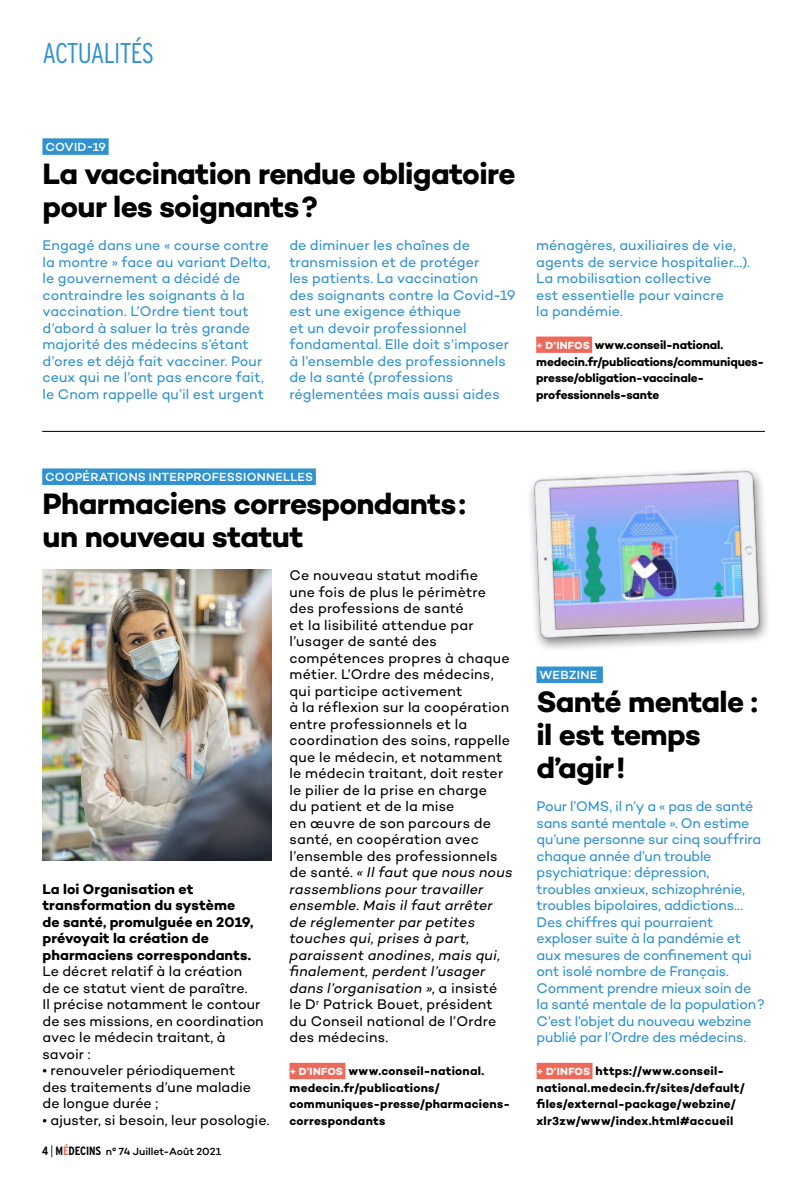
<style>
.page{position:relative;width:808px;height:1191px;background:#fff}
.page>*{position:absolute;margin:0;border:0;box-sizing:border-box;transform-origin:0 0}
.t1{font:700 30px/33px "Campton";letter-spacing:-.025em;color:#000}
.t2{font:300 condensed 28.5px "Interstate";letter-spacing:-.03em;color:#3192d0}
.t3{font:14.25px/16.5px "Campton";letter-spacing:-.005em;color:#3192d0}
.t4{font:14.25px/16.5px "Campton";letter-spacing:.01em;color:#000}
.t5{font:700 14.25px/16.5px "Campton";color:#000}
.t6{font:700 12px/16.5px "Campton";letter-spacing:.015em;color:#000}
.t7{font:700 12px/16.5px "Campton";letter-spacing:-.01em;color:#000}
.t8{font:500 12px "Campton";letter-spacing:.02em;color:#fff}
.t9{font:500 10.5px "Campton";color:#000}
.s1{font-size:10.5px;color:#fff}
.s2{font-family:"Interstate";font-weight:700;font-stretch:condensed;font-size:12px}
.s3{font-family:"Interstate";font-weight:300;font-stretch:condensed;font-size:12px}
.s4{font-family:"Interstate";font-weight:700;font-stretch:condensed;font-size:12px;color:#ed6a5b}
.s5{font-style:italic}
</style>
<div class="page">
<div style="left:289px;top:1062px;width:56px;height:17px;background:#ed6a5b"></div>
<img style="left:43px;top:570px;width:228px;height:291px">
<hr style="left:42px;top:431px;width:723px;height:1px;background:#000">
<div style="left:536px;top:336px;width:56px;height:17px;background:#ed6a5b"></div>
<div style="left:42px;top:138px;width:67px;height:17px;background:#3192d0"></div>
<div style="left:537px;top:1062px;width:55px;height:17px;background:#ed6a5b"></div>
<div style="left:536px;top:666px;width:67px;height:17px;background:#3192d0"></div>
<div style="left:42px;top:468px;width:274px;height:17px;background:#3192d0"></div>
<img style="left:530px;top:470px;width:238px;height:179px">
<h2 class="t2" style="left:43px;top:37px;width:113px">ACTUALITÉS</h2>
<p class="t8" style="left:45px;top:139px;width:62px">COVID-19</p>
<h1 class="t1" style="left:42px;top:157px;width:475px">La vaccination rendue obligatoire pour les soignants?</h1>
<p class="t3" style="left:43px;top:237px;width:229px">Engagé dans une « course contre la montre » face au variant Delta, le gouvernement a décidé de contraindre les soignants à la vaccination. L’Ordre tient tout d’abord à saluer la très grande majorité des médecins s’étant d’ores et déjà fait vacciner. Pour ceux qui ne l’ont pas encore fait, le Cnom rappelle qu’il est urgent</p>
<p class="t3" style="left:289px;top:237px;width:228px">de diminuer les chaînes de transmission et de protéger<br>les patients. La vaccination<br>des soignants contre la Covid-19 est une exigence éthique<br>et un devoir professionnel fondamental. Elle doit s’imposer à l’ensemble des professionnels de la santé (professions réglementées mais aussi aides</p>
<p class="t3" style="left:536px;top:237px;width:215px">ménagères, auxiliaires de vie, agents de service hospitalier…).<br>La mobilisation collective<br>est essentielle pour vaincre<br>la pandémie.</p>
<p class="t7" style="left:536px;top:337px;width:229px"><span class="s1">+ D’INFOS</span> www.conseil-national. medecin.fr/publications/communiques&shy;presse/obligation-vaccinale&shy;professionnels-sante</p>
<p class="t8" style="left:45px;top:469px;width:269px">COOPÉRATIONS INTERPROFESSIONNELLES</p>
<h1 class="t1" style="left:43px;top:487px;width:425px">Pharmaciens correspondants: un nouveau statut</h1>
<p class="t5" style="left:43px;top:880px;width:213px">La loi Organisation et transformation du système de santé, promulguée en 2019, prévoyait la création de pharmaciens correspondants.</p>
<p class="t4" style="left:43px;top:963px;width:223px">Le décret relatif à la création<br>de ce statut vient de paraître.<br>Il précise notamment le contour de ses missions, en coordination avec le médecin traitant, à savoir :</p>
<p class="t4" style="left:43px;top:1062px;width:210px">• renouveler périodiquement des traitements d’une maladie de longue durée ;</p>
<p class="t4" style="left:43px;top:1111px;width:228px">• ajuster, si besoin, leur posologie.</p>
<p class="t9" style="left:42px;top:1145px;width:180px"><span class="s2">4</span> <span class="s3">|</span> <span class="s2">M</span><span class="s4">É</span><span class="s2">DECINS</span> n° 74 Juillet-Août 2021</p>
<p class="t4" style="left:289px;top:567px;width:224px">Ce nouveau statut modifie<br>une fois de plus le périmètre des professions de santé<br>et la lisibilité attendue par l’usager de santé des compétences propres à chaque métier. L’Ordre des médecins, qui participe activement<br>à la réflexion sur la coopération entre professionnels et la coordination des soins, rappelle que le médecin, et notamment le médecin traitant, doit rester le pilier de la prise en charge<br>du patient et de la mise<br>en œuvre de son parcours de santé, en coopération avec l’ensemble des professionnels de santé. <span class="s5">« Il faut que nous nous rassemblions pour travailler ensemble. Mais il faut arrêter de réglementer par petites touches qui, prises à part, paraissent anodines, mais qui, finalement, perdent l’usager dans l’organisation »</span>, a insisté le D<sup>r</sup> Patrick Bouet, président du Conseil national de l’Ordre des médecins.</p>
<p class="t6" style="left:289px;top:1063px;width:222px"><span class="s1">+ D’INFOS</span> www.conseil-national. medecin.fr/publications/ communiques-presse/pharmaciens&shy;correspondants</p>
<p class="t8" style="left:539px;top:667px;width:59px">WEBZINE</p>
<h1 class="t1" style="left:536px;top:685px;width:223px">Santé mentale : il est temps d’agir!</h1>
<p class="t3" style="left:537px;top:798px;width:230px">Pour l’OMS, il n’y a « pas de santé sans santé mentale ». On estime qu’une personne sur cinq souffrira chaque année d’un trouble psychiatrique: dépression, troubles anxieux, schizophrénie, troubles bipolaires, addictions…<br>Des chiffres qui pourraient exploser suite à la pandémie et aux mesures de confinement qui ont isolé nombre de Français.<br>Comment prendre mieux soin de la santé mentale de la population?<br>C’est l’objet du nouveau webzine publié par l’Ordre des médecins.</p>
<p class="t6" style="left:537px;top:1063px;width:210px"><span class="s1">+ D’INFOS</span> https://www.conseil&shy;national.medecin.fr/sites/default/ files/external-package/webzine/ xlr3zw/www/index.html#accueil</p>
</div>
